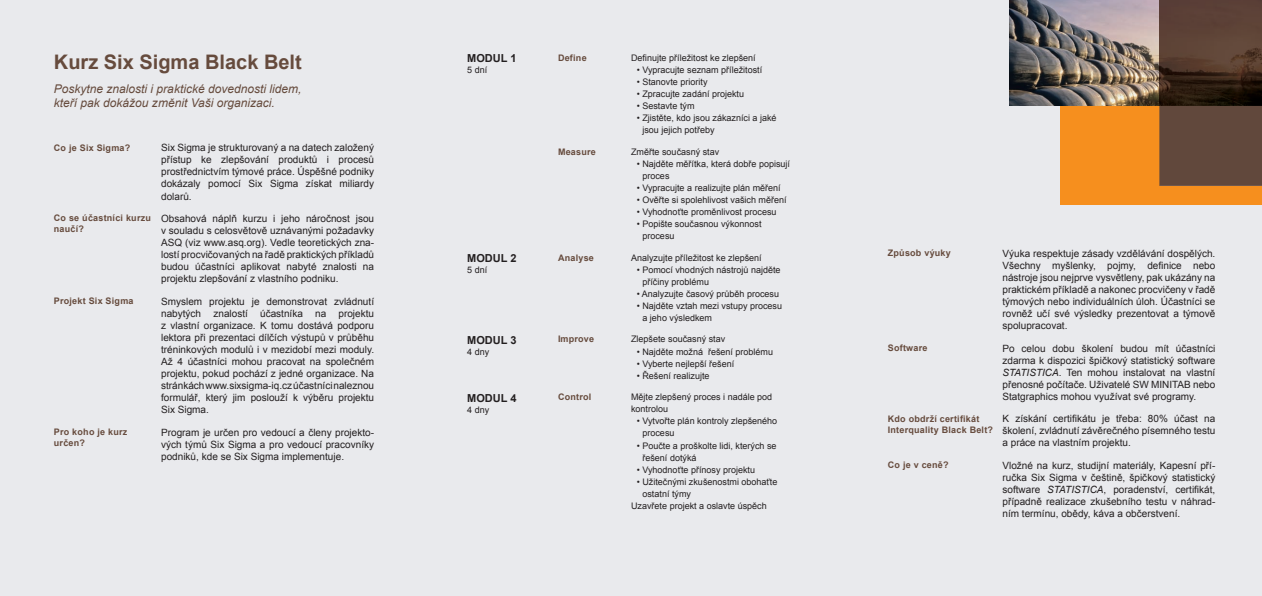
<style>
.page{position:relative;width:1262px;height:596px;background:#fff}
.page>*{position:absolute;margin:0;border:0;box-sizing:border-box;transform-origin:0 0}
.t1{font:700 20px "Arial";color:#664b3d}
.t2{font:italic 12px/14.4px "Arial";color:#664b3d}
.t3{font:700 11px "Arial";color:#231f20}
.t4{font:10px/12px "Arial";color:#231f20;text-align:justify}
.t5{font:9px/12px "Arial";color:#231f20}
.t6{font:700 9px/10.8px "Arial";letter-spacing:.025em;color:#664b3d}
.s1{font-style:italic}
</style>
<div class="page">
<div style="left:0;top:0;width:1261px;height:595px;background:#e9eaed"></div>
<div style="left:1060px;top:105px;width:99px;height:99px;background:#f68f1e"></div>
<img style="left:1009px;top:0;width:150px;height:105px">
<div style="left:1149px;top:186px;width:112px;height:18px;background:#f68f1e"></div>
<svg style="left:1159px;top:0;width:103px;height:186px;background:#543c30"></svg>
<h1 class="t1" style="left:54px;top:50px;width:249px">Kurz Six Sigma Black Belt</h1>
<p class="t2" style="left:54px;top:81px;width:249px">Poskytne znalosti i praktické dovednosti lidem, kteří pak dokážou změnit Vaši organizaci.</p>
<p class="t6" style="left:54px;top:142px;width:78px">Co je Six Sigma?</p>
<p class="t4" style="left:161px;top:142px;width:214px">Six Sigma je strukturovaný a na datech založený přístup ke zlepšování produktů i procesů prostřednictvím týmové práce. Úspěšné podniky dokázaly pomocí Six Sigma získat miliardy dolarů.</p>
<p class="t6" style="left:54px;top:213px;width:99px">Co se účastníci kurzu naučí?</p>
<p class="t4" style="left:161px;top:212px;width:214px">Obsahová náplň kurzu i jeho náročnost jsou v souladu s celosvětově uznávanými požadavky ASQ (viz www.asq.org). Vedle teoretických zna&shy;lostí procvičovaných na řadě praktických příkladů budou účastníci aplikovat nabyté znalosti na projektu zlepšování z vlastního podniku.</p>
<p class="t6" style="left:54px;top:295px;width:81px">Projekt Six Sigma</p>
<p class="t4" style="left:161px;top:295px;width:214px">Smyslem projektu je demonstrovat zvládnutí nabytých znalostí účastníka na projektu z vlastní organizace. K tomu dostává podporu lektora při prezentaci dílčích výstupů v průběhu tréninkových modulů i v mezidobí mezi moduly.<br>Až 4 účastníci mohou pracovat na společném projektu, pokud pochází z jedné organizace. Na stránkách www.sixsigma-iq.cz účastníci naleznou formulář, který jim poslouží k výběru projektu Six Sigma.</p>
<p class="t6" style="left:54px;top:426px;width:75px">Pro koho je kurz určen?</p>
<p class="t4" style="left:161px;top:426px;width:214px">Program je určen pro vedoucí a členy projekto&shy;vých týmů Six Sigma a pro vedoucí pracovníky podniků, kde se Six Sigma implementuje.</p>
<p class="t3" style="left:467px;top:52px;width:51px">MODUL 1</p>
<p class="t5" style="left:467px;top:64px;width:22px">5 dní</p>
<p class="t6" style="left:558px;top:52px;width:30px">Define</p>
<p class="t5" style="left:631px;top:51px;width:126px">Definujte příležitost ke zlepšení</p>
<p class="t5" style="left:637px;top:63px;width:127px">• Vypracujte seznam příležitostí</p>
<p class="t5" style="left:637px;top:75px;width:72px">• Stanovte priority</p>
<p class="t5" style="left:637px;top:87px;width:109px">• Zpracujte zadání projektu</p>
<p class="t5" style="left:637px;top:99px;width:59px">• Sestavte tým</p>
<p class="t5" style="left:642px;top:111px;width:136px;text-indent:-6px">• Zjistěte, kdo jsou zákazníci a jaké jsou jejich potřeby</p>
<p class="t6" style="left:558px;top:146px;width:39px">Measure</p>
<p class="t5" style="left:631px;top:145px;width:90px">Změřte současný stav</p>
<p class="t5" style="left:642px;top:157px;width:149px;text-indent:-6px">• Najděte měřítka, která dobře popisují proces</p>
<p class="t5" style="left:637px;top:181px;width:145px">• Vypracujte a realizujte plán měření</p>
<p class="t5" style="left:637px;top:193px;width:151px">• Ověřte si spolehlivost vašich měření</p>
<p class="t5" style="left:637px;top:205px;width:141px">• Vyhodnoťte proměnlivost procesu</p>
<p class="t5" style="left:642px;top:217px;width:121px;text-indent:-6px">• Popište současnou výkonnost procesu</p>
<p class="t3" style="left:467px;top:252px;width:51px">MODUL 2</p>
<p class="t5" style="left:467px;top:263px;width:22px">5 dní</p>
<p class="t6" style="left:558px;top:252px;width:37px">Analyse</p>
<p class="t5" style="left:631px;top:251px;width:132px">Analyzujte příležitost ke zlepšení</p>
<p class="t5" style="left:642px;top:263px;width:140px;text-indent:-6px">• Pomocí vhodných nástrojů najděte příčiny problému</p>
<p class="t5" style="left:637px;top:287px;width:144px">• Analyzujte časový průběh procesu</p>
<p class="t5" style="left:642px;top:299px;width:141px;text-indent:-6px">• Najděte vztah mezi vstupy procesu a jeho výsledkem</p>
<p class="t3" style="left:467px;top:334px;width:51px">MODUL 3</p>
<p class="t5" style="left:467px;top:345px;width:24px">4 dny</p>
<p class="t6" style="left:558px;top:334px;width:38px">Improve</p>
<p class="t5" style="left:631px;top:333px;width:96px">Zlepšete současný stav</p>
<p class="t5" style="left:637px;top:345px;width:138px">• Najděte možná řešení problému</p>
<p class="t5" style="left:637px;top:357px;width:99px">• Vyberte nejlepší řešení</p>
<p class="t5" style="left:637px;top:369px;width:74px">• Řešení realizujte</p>
<p class="t3" style="left:467px;top:391px;width:51px">MODUL 4</p>
<p class="t5" style="left:467px;top:403px;width:24px">4 dny</p>
<p class="t6" style="left:558px;top:391px;width:35px">Control</p>
<p class="t5" style="left:631px;top:391px;width:143px">Mějte zlepšený proces i nadále pod kontrolou</p>
<p class="t5" style="left:642px;top:415px;width:136px;text-indent:-6px">• Vytvořte plán kontroly zlepšeného procesu</p>
<p class="t5" style="left:642px;top:439px;width:136px;text-indent:-6px">• Poučte a proškolte lidi, kterých se řešení dotýká</p>
<p class="t5" style="left:637px;top:463px;width:120px">• Vyhodnoťte přínosy projektu</p>
<p class="t5" style="left:637px;top:475px;width:142px">• Užitečnými zkušenostmi obohaťte</p>
<p class="t5" style="left:642px;top:487px;width:50px">ostatní týmy</p>
<p class="t5" style="left:631px;top:499px;width:137px">Uzavřete projekt a oslavte úspěch</p>
<p class="t6" style="left:887px;top:248px;width:64px">Způsob výuky</p>
<p class="t4" style="left:1002px;top:247px;width:214px">Výuka respektuje zásady vzdělávání dospělých.<br>Všechny myšlenky, pojmy, definice nebo nástroje jsou nejprve vysvětleny, pak ukázány na praktickém příkladě a nakonec procvičeny v řadě týmových nebo individuálních úloh. Účastníci se rovněž učí své výsledky prezentovat a týmově spolupracovat.</p>
<p class="t6" style="left:887px;top:342px;width:41px">Software</p>
<p class="t4" style="left:1002px;top:342px;width:214px">Po celou dobu školení budou mít účastníci zdarma k dispozici špičkový statistický software <span class="s1">STATISTICA</span>. Ten mohou instalovat na vlastní přenosné počítače. Uživatelé SW MINITAB nebo Statgraphics mohou využívat své programy.</p>
<p class="t6" style="left:887px;top:413px;width:107px">Kdo obdrží certifikát<br>Interquality Black Belt?</p>
<p class="t4" style="left:1002px;top:413px;width:214px">K získání certifikátu je třeba: 80% účast na školení, zvládnutí závěrečného písemného testu a práce na vlastním projektu.</p>
<p class="t6" style="left:887px;top:459px;width:62px">Co je v ceně?</p>
<p class="t4" style="left:1002px;top:459px;width:214px">Vložné na kurz, studijní materiály, Kapesní pří&shy;ručka Six Sigma v češtině, špičkový statistický software <span class="s1">STATISTICA</span>, poradenství, certifikát, případně realizace zkušebního testu v náhrad&shy;ním termínu, obědy, káva a občerstvení.</p>
</div>
